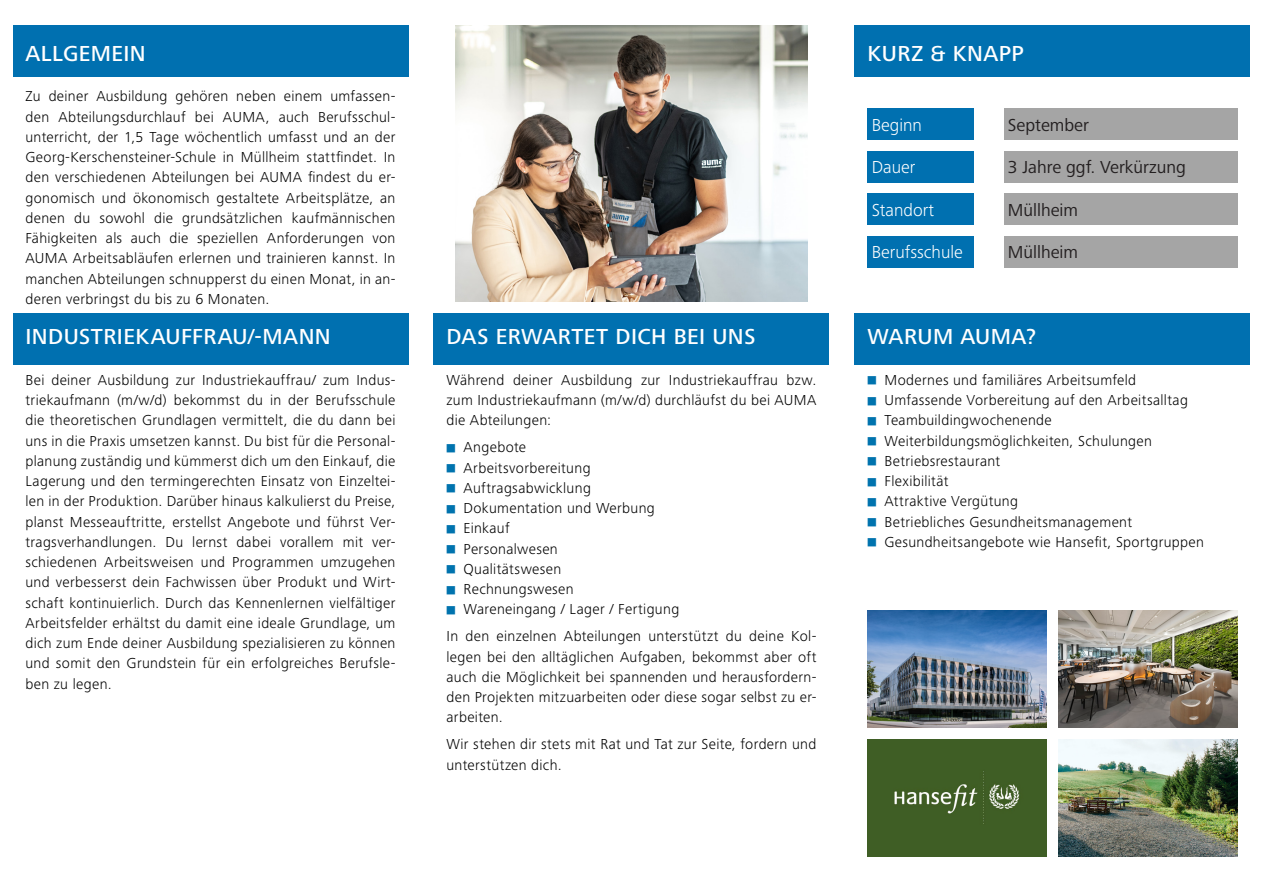
<style>
.page{position:relative;width:1263px;height:893px;background:#fff}
.page>*{position:absolute;margin:0;border:0;box-sizing:border-box;transform-origin:0 0}
.sec_title{font:500 22.5px "Frutiger Next LTW1 G";letter-spacing:.02em;color:#fff}
.t1{font:18px "Frutiger Next LTW1 G";color:#231f20}
.t2{font:300 18px "Frutiger Next LTW1 G";color:#fff}
.t3{font:300 15px/20.2px "Frutiger Next LTW1 G";letter-spacing:.025em;color:#000001;text-align:justify}
</style>
<div class="page">
<div style="left:855px;top:313px;width:395px;height:51px;background:#0070b0"></div>
<img style="left:867px;top:610px;width:179px;height:117px">
<div style="left:867px;top:740px;width:179px;height:117px;background:#3f5e25"></div>
<img style="left:1059px;top:610px;width:178px;height:117px">
<div style="left:855px;top:26px;width:395px;height:51px;background:#0070b0"></div>
<div style="left:434px;top:313px;width:395px;height:51px;background:#0070b0"></div>
<div style="left:867px;top:108px;width:107px;height:32px;background:#0070b0"></div>
<div style="left:867px;top:151px;width:107px;height:32px;background:#0070b0"></div>
<div style="left:867px;top:193px;width:107px;height:32px;background:#0070b0"></div>
<div style="left:867px;top:236px;width:107px;height:32px;background:#0070b0"></div>
<div style="left:1003px;top:108px;width:234px;height:32px;background:#a5a5a5"></div>
<div style="left:1003px;top:151px;width:234px;height:32px;background:#a5a5a5"></div>
<div style="left:1003px;top:236px;width:234px;height:32px;background:#a5a5a5"></div>
<div style="left:1003px;top:193px;width:234px;height:32px;background:#a5a5a5"></div>
<div style="left:13px;top:26px;width:395px;height:51px;background:#0070b0"></div>
<div style="left:13px;top:313px;width:395px;height:51px;background:#0070b0"></div>
<img style="left:456px;top:26px;width:351px;height:276px">
<img style="left:1059px;top:740px;width:178px;height:117px">
<p class="sec_title" style="left:26px;top:40px;width:122px">ALLGEMEIN</p>
<p class="t3" style="left:26px;top:86px;width:371px">Zu deiner Ausbildung gehören neben einem umfassen&shy;den Abteilungsdurchlauf bei AUMA, auch Berufsschul&shy;unterricht, der 1,5 Tage wöchentlich umfasst und an der Georg-Kerschensteiner-Schule in Müllheim stattfindet. In den verschiedenen Abteilungen bei AUMA findest du er&shy;gonomisch und ökonomisch gestaltete Arbeitsplätze, an denen du sowohl die grundsätzlichen kaufmännischen Fähigkeiten als auch die speziellen Anforderungen von AUMA Arbeitsabläufen erlernen und trainieren kannst. In manchen Abteilungen schnupperst du einen Monat, in an&shy;deren verbringst du bis zu 6 Monaten.</p>
<p class="sec_title" style="left:26px;top:324px;width:307px">INDUSTRIEKAUFFRAU/-MANN</p>
<p class="t3" style="left:26px;top:370px;width:371px">Bei deiner Ausbildung zur Industriekauffrau/ zum Indus&shy;triekaufmann (m/w/d) bekommst du in der Berufsschule die theoretischen Grundlagen vermittelt, die du dann bei uns in die Praxis umsetzen kannst. Du bist für die Personal&shy;planung zuständig und kümmerst dich um den Einkauf, die Lagerung und den termingerechten Einsatz von Einzeltei&shy;len in der Produktion. Darüber hinaus kalkulierst du Preise, planst Messeauftritte, erstellst Angebote und führst Ver&shy;tragsverhandlungen. Du lernst dabei vorallem mit ver&shy;schiedenen Arbeitsweisen und Programmen umzugehen und verbesserst dein Fachwissen über Produkt und Wirt&shy;schaft kontinuierlich. Durch das Kennenlernen vielfältiger Arbeitsfelder erhältst du damit eine ideale Grundlage, um dich zum Ende deiner Ausbildung spezialisieren zu können und somit den Grundstein für ein erfolgreiches Berufsle&shy;ben zu legen.</p>
<p class="sec_title" style="left:446px;top:324px;width:311px">DAS ERWARTET DICH BEI UNS</p>
<p class="t3" style="left:446px;top:370px;width:371px">Während deiner Ausbildung zur Industriekauffrau bzw. zum Industriekaufmann (m/w/d) durchläufst du bei AUMA die Abteilungen:</p>
<p class="t3" style="left:463px;top:437px;width:64px">Angebote</p>
<p class="t3" style="left:463px;top:457px;width:129px">Arbeitsvorbereitung</p>
<p class="t3" style="left:463px;top:478px;width:129px">Auftragsabwicklung</p>
<p class="t3" style="left:463px;top:498px;width:193px">Dokumentation und Werbung</p>
<p class="t3" style="left:463px;top:518px;width:48px">Einkauf</p>
<p class="t3" style="left:463px;top:538px;width:96px">Personalwesen</p>
<p class="t3" style="left:463px;top:559px;width:99px">Qualitätswesen</p>
<p class="t3" style="left:463px;top:579px;width:112px">Rechnungswesen</p>
<p class="t3" style="left:463px;top:599px;width:217px">Wareneingang / Lager / Fertigung</p>
<p class="t3" style="left:446px;top:626px;width:371px">In den einzelnen Abteilungen unterstützt du deine Kol&shy;legen bei den alltäglichen Aufgaben, bekommst aber oft auch die Möglichkeit bei spannenden und herausfordern&shy;den Projekten mitzuarbeiten oder diese sogar selbst zu er&shy;arbeiten.</p>
<p class="t3" style="left:446px;top:734px;width:371px">Wir stehen dir stets mit Rat und Tat zur Seite, fordern und unterstützen dich.</p>
<p class="sec_title" style="left:867px;top:40px;width:158px">KURZ &amp; KNAPP</p>
<p class="t2" style="left:872px;top:115px;width:52px">Beginn</p>
<p class="t2" style="left:872px;top:157px;width:45px">Dauer</p>
<p class="t2" style="left:872px;top:200px;width:64px">Standort</p>
<p class="t2" style="left:872px;top:242px;width:93px">Berufsschule</p>
<p class="t1" style="left:1008px;top:115px;width:83px">September</p>
<p class="t1" style="left:1008px;top:157px;width:180px">3 Jahre ggf. Verkürzung</p>
<p class="t1" style="left:1008px;top:200px;width:72px">Müllheim</p>
<p class="t1" style="left:1008px;top:242px;width:72px">Müllheim</p>
<p class="sec_title" style="left:867px;top:324px;width:170px">WARUM AUMA?</p>
<p class="t3" style="left:884px;top:370px;width:253px">Modernes und familiäres Arbeitsumfeld</p>
<p class="t3" style="left:884px;top:390px;width:305px">Umfassende Vorbereitung auf den Arbeitsalltag</p>
<p class="t3" style="left:884px;top:410px;width:169px">Teambuildingwochenende</p>
<p class="t3" style="left:884px;top:430px;width:269px">Weiterbildungsmöglichkeiten, Schulungen</p>
<p class="t3" style="left:884px;top:451px;width:117px">Betriebsrestaurant</p>
<p class="t3" style="left:884px;top:471px;width:65px">Flexibilität</p>
<p class="t3" style="left:884px;top:491px;width:135px">Attraktive Vergütung</p>
<p class="t3" style="left:884px;top:511px;width:249px">Betriebliches Gesundheitsmanagement</p>
<p class="t3" style="left:884px;top:532px;width:321px">Gesundheitsangebote wie Hansefit, Sportgruppen</p>
</div>
